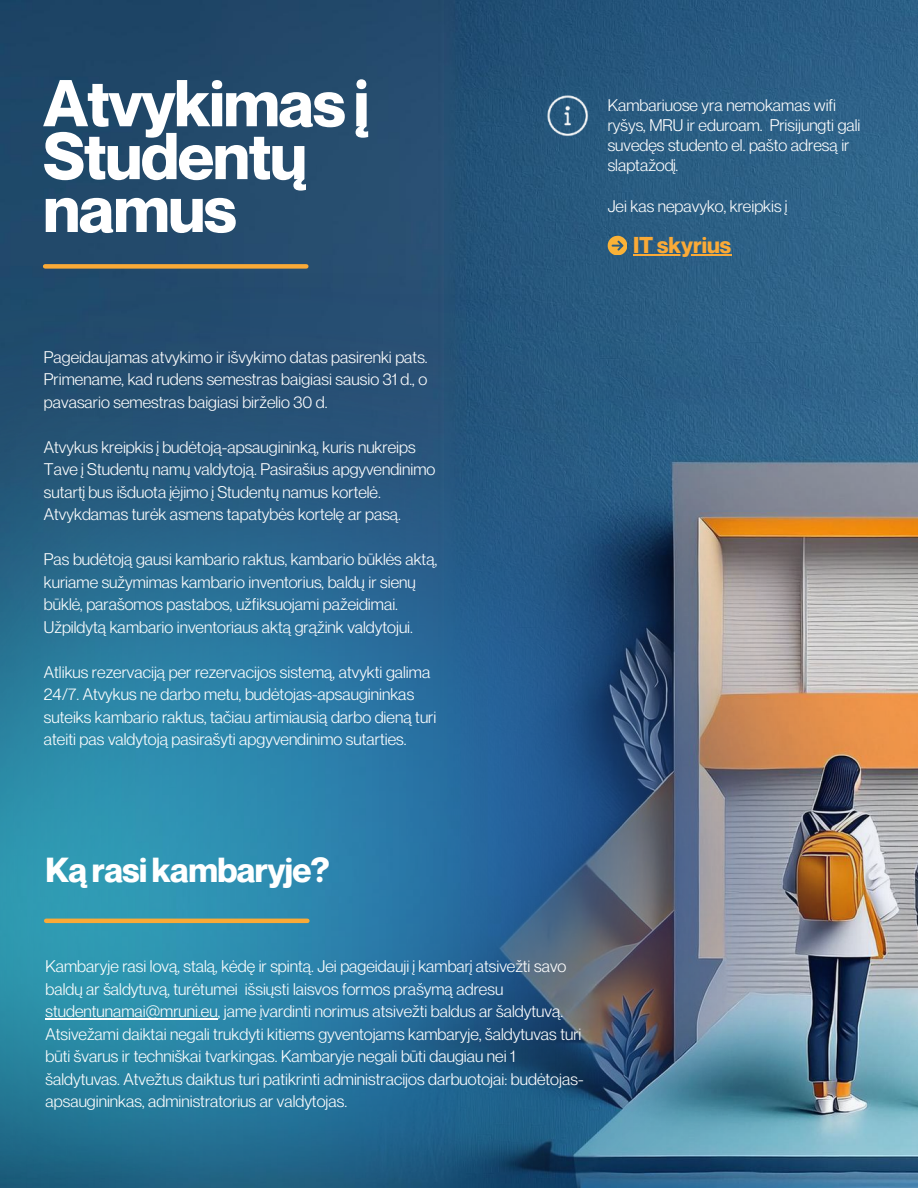
<style>
.page{position:relative;width:918px;height:1188px;background:#fff}
.page>*{position:absolute;margin:0;border:0;box-sizing:border-box;transform-origin:0 0}
.t1{font:700 64.65px/52.8px "Neue Montreal";letter-spacing:-.02em;color:#fff}
.t2{font:700 34.05px "Neue Montreal";letter-spacing:-.02em;color:#fff}
.t3{font:700 22.5px "Neue Montreal";color:#faaa37}
.t4{font:16.5px/22.5px "Neue Montreal";color:#fff}
</style>
<div class="page">
<img style="left:0;top:0;width:918px;height:287px">
<img style="left:0;top:266px;width:853px;height:21px">
<img style="left:0;top:287px;width:918px;height:901px">
<div style="left:45px;top:264px;width:261px;height:5px;background:#faaa37"></div>
<hr style="left:45px;top:1018px;width:173px;height:1px;background:#fff">
<hr style="left:46px;top:919px;width:261px;height:4px;background:#faaa37">
<img style="left:544px;top:92px;width:49px;height:49px">
<hr style="left:633px;top:254px;width:98px;height:1px;background:#faaa37">
<svg style="left:608px;top:236px;width:19px;height:19px"></svg>
<h1 class="t1" style="left:43px;top:76px;width:327px">Atvykimas į<br>Studentų namus</h1>
<p class="t4" style="left:44px;top:345px;width:385px;text-align:justify">Pageidaujamas atvykimo ir išvykimo datas pasirenki pats.<br>Primename, kad rudens semestras baigiasi sausio 31 d., o pavasario semestras baigiasi birželio 30 d.</p>
<p class="t4" style="left:44px;top:435px;width:393px">Atvykus kreipkis į budėtoją-apsaugininką, kuris nukreips Tave į Studentų namų valdytoją. Pasirašius apgyvendinimo sutartį bus išduota įėjimo į Studentų namus kortelė.<br>Atvykdamas turėk asmens tapatybės kortelę ar pasą.</p>
<p class="t4" style="left:44px;top:548px;width:395px">Pas budėtoją gausi kambario raktus, kambario būklės aktą, kuriame sužymimas kambario inventorius, baldų ir sienų būklė, parašomos pastabos, užfiksuojami pažeidimai.<br>Užpildytą kambario inventoriaus aktą grąžink valdytojui.</p>
<p class="t4" style="left:44px;top:660px;width:394px">Atlikus rezervaciją per rezervacijos sistemą, atvykti galima 24/7. Atvykus ne darbo metu, budėtojas-apsaugininkas suteiks kambario raktus, tačiau artimiausią darbo dieną turi ateiti pas valdytoją pasirašyti apgyvendinimo sutarties.</p>
<p class="t4" style="left:608px;top:94px;width:254px;line-height:20.2px">Kambariuose yra nemokamas wifi ryšys, MRU ir eduroam. Prisijungti gali suvedęs studento el. pašto adresą ir slaptažodį.</p>
<p class="t4" style="left:608px;top:195px;width:181px">Jei kas nepavyko, kreipkis į</p>
<h3 class="t3" style="left:633px;top:231px;width:100px">IT skyrius</h3>
<h2 class="t2" style="left:45px;top:849px;width:286px">Kąrasikambaryje?</h2>
<p class="t4" style="left:45px;top:955px;width:540px">Kambaryje rasi lovą, stalą, kėdę ir spintą. Jei pageidauji į kambarį atsivežti savo baldų ar šaldytuvą, turėtumei išsiųsti laisvos formos prašymą adresu studentunamai@mruni.eu, jame įvardinti norimus atsivežti baldus ar šaldytuvą.<br>Atsivežami daiktai negali trukdyti kitiems gyventojams kambaryje, šaldytuvas turi būti švarus ir techniškai tvarkingas. Kambaryje negali būti daugiau nei 1 šaldytuvas. Atvežtus daiktus turi patikrinti administracijos darbuotojai: budėtojas&shy;apsaugininkas, administratorius ar valdytojas.</p>
</div>
